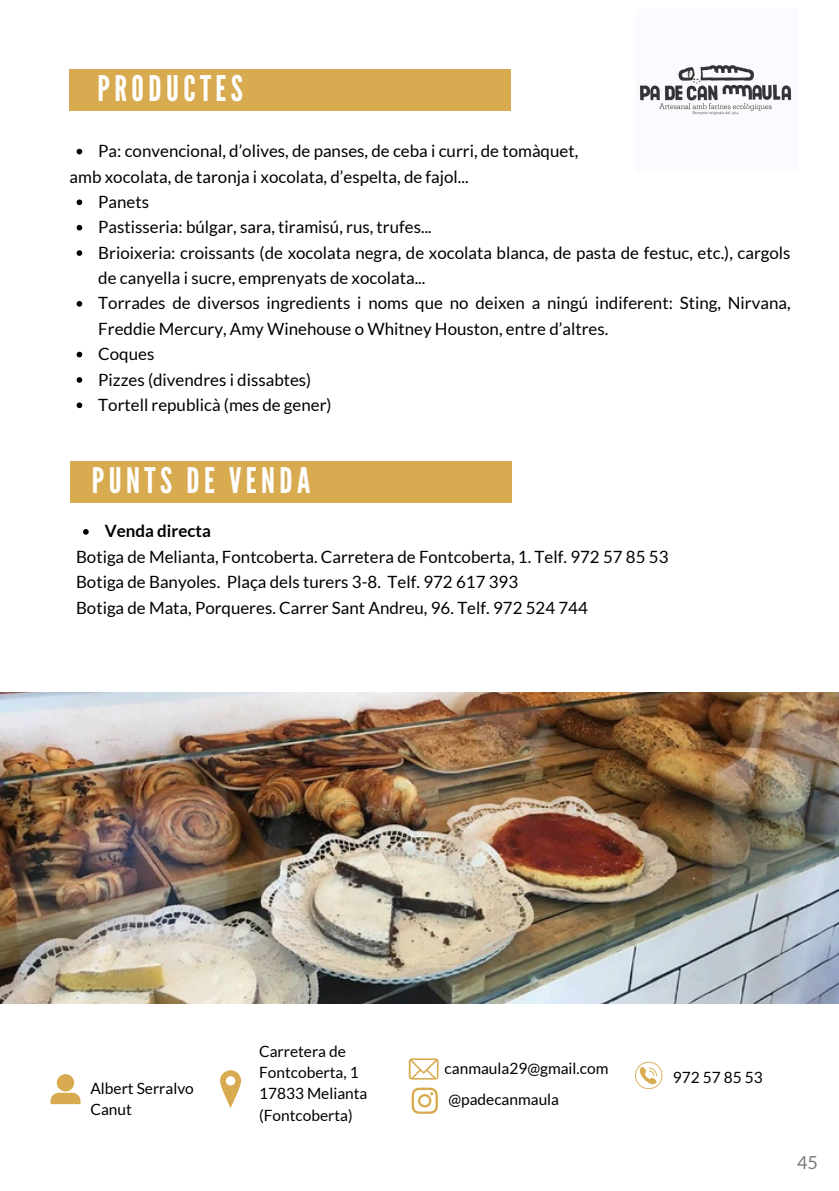
<style>
.page{position:relative;width:839px;height:1191px;background:#fff}
.page>*{position:absolute;margin:0;border:0;box-sizing:border-box;transform-origin:0 0}
.t1{font:35.2px "League Gothic";letter-spacing:.125em;color:#fff}
.t2{font:18px "Lato";color:#7a7979}
.t3{font:17px/25.4px "Lato";color:#000}
.t4{font:700 17px "Lato";color:#000}
.t5{font:15.6px "Lato";color:#000}
.t6{font:15.4px/21.2px "Lato";color:#000}
</style>
<div class="page">
<div style="left:70px;top:461px;width:442px;height:41px;background:#d8ab51"></div>
<div style="left:70px;top:70px;width:441px;height:41px;background:#d8ab51"></div>
<svg style="left:50px;top:1074px;width:30px;height:30px"></svg>
<svg style="left:220px;top:1070px;width:21px;height:38px"></svg>
<svg style="left:635px;top:1062px;width:27px;height:27px"></svg>
<svg style="left:409px;top:1058px;width:29px;height:21px"></svg>
<svg style="left:411px;top:1088px;width:27px;height:26px"></svg>
<img style="left:639px;top:65px;width:153px;height:50px">
<img style="left:0;top:693px;width:838px;height:310px">
<svg style="left:77px;top:149px;width:5px;height:5px"></svg>
<svg style="left:77px;top:200px;width:5px;height:5px"></svg>
<svg style="left:77px;top:225px;width:5px;height:6px"></svg>
<svg style="left:77px;top:250px;width:5px;height:6px"></svg>
<svg style="left:77px;top:301px;width:5px;height:6px"></svg>
<svg style="left:77px;top:352px;width:5px;height:5px"></svg>
<svg style="left:77px;top:377px;width:5px;height:6px"></svg>
<svg style="left:77px;top:402px;width:5px;height:6px"></svg>
<svg style="left:83px;top:529px;width:6px;height:6px"></svg>
<p class="t1" style="left:97px;top:69px;width:147px">PRODUCTES</p>
<p class="t3" style="left:98px;top:138px;width:481px">Pa: convencional, d’olives, de panses, de ceba i curri, de tomàquet,</p>
<h1 class="t3" style="left:70px;top:163px;width:400px">amb xocolata, de taronja i xocolata, d’espelta, de fajol...</h1>
<p class="t3" style="left:98px;top:189px;width:52px">Panets</p>
<p class="t3" style="left:98px;top:214px;width:335px">Pastisseria: búlgar, sara, tiramisú, rus, trufes...</p>
<p class="t3" style="left:98px;top:239px;width:693px">Brioixeria: croissants (de xocolata negra, de xocolata blanca, de pasta de festuc, etc.), cargols de canyella i sucre, emprenyats de xocolata...</p>
<p class="t3" style="left:98px;top:290px;width:693px">Torrades de diversos ingredients i noms que no deixen a ningú indiferent: Sting, Nirvana,<br>Freddie Mercury, Amy Winehouse o Whitney Houston, entre d’altres.</p>
<p class="t3" style="left:98px;top:341px;width:58px">Coques</p>
<p class="t3" style="left:98px;top:366px;width:214px">Pizzes (divendres i dissabtes)</p>
<p class="t3" style="left:98px;top:392px;width:235px">Tortell republicà (mes de gener)</p>
<p class="t1" style="left:92px;top:460px;width:220px">PUNTS DE VENDA</p>
<p class="t4" style="left:105px;top:521px;width:108px">Venda directa</p>
<p class="t3" style="left:76px;top:544px;width:594px">Botiga de Melianta, Fontcoberta. Carretera de Fontcoberta, 1. Telf. 972 57 85 53</p>
<p class="t3" style="left:76px;top:569px;width:443px">Botiga de Banyoles. Plaça dels turers 3-8. Telf. 972 617 393</p>
<p class="t3" style="left:76px;top:594px;width:513px">Botiga de Mata, Porqueres. Carrer Sant Andreu, 96. Telf. 972 524 744</p>
<h1 class="t6" style="left:90px;top:1077px;width:105px">Albert Serralvo<br>Canut</h1>
<p class="t6" style="left:259px;top:1041px;width:101px">Carretera de<br>Fontcoberta, 1</p>
<p class="t6" style="left:259px;top:1083px;width:110px">17833 Melianta (Fontcoberta)</p>
<p class="t6" style="left:444px;top:1058px;width:165px">canmaula29@gmail.com</p>
<p class="t6" style="left:448px;top:1088px;width:112px">@padecanmaula</p>
<p class="t5" style="left:673px;top:1068px;width:91px">972 57 85 53</p>
<p class="t2" style="left:797px;top:1152px;width:22px">45</p>
</div>
